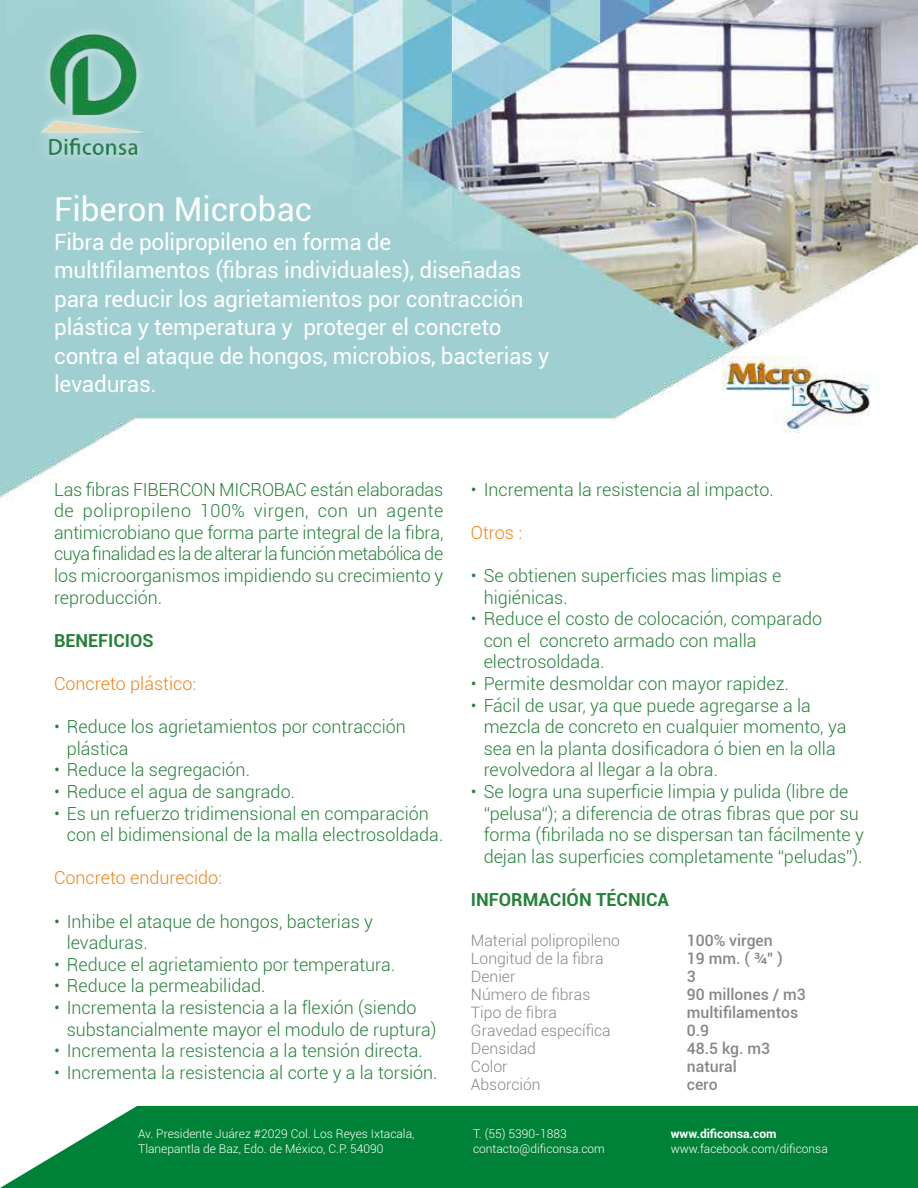
<style>
.page{position:relative;width:918px;height:1188px;background:#fff}
.page>*{position:absolute;margin:0;border:0;box-sizing:border-box;transform-origin:0 0}
.t1{font:33px "Roboto";color:#fff}
.t2{font:22.5px/28.5px "Roboto";letter-spacing:-.01em;color:#fff}
.t3{font:300 18px/21.6px "Roboto";color:#26813a}
.t4{font:300 18px "Roboto";color:#f08217}
.t5{font:700 18px "Roboto";color:#26813a}
.t6{font:300 15.75px "Roboto";color:#878787}
.t7{font:500 15.75px "Roboto";color:#878787}
.t8{font:300 12px/14.4px "Roboto";color:#fff}
.t9{font:700 12px "Roboto";color:#fff}
</style>
<div class="page">
<svg style="left:0;top:1106px;width:918px;height:82px;background:#158b48"></svg>
<img style="left:0;top:0;width:918px;height:498px">
<img style="left:34px;top:26px;width:123px;height:141px">
<h1 class="t1" style="left:54px;top:186px;width:259px">Fiberon Microbac</h1>
<p class="t2" style="left:54px;top:227px;width:497px">Fibra de polipropileno en forma de multIfilamentos (fibras individuales), diseñadas para reducir los agrietamientos por contracción plástica y temperatura y proteger el concreto contra el ataque de hongos, microbios, bacterias y levaduras.</p>
<p class="t3" style="left:54px;top:478px;width:391px;text-align:justify">Las fibras FIBERCON MICROBAC están elaboradas de polipropileno 100% virgen, con un agente antimicrobiano que forma parte integral de la fibra, cuya finalidad es la de alterar la función metabólica de los microorganismos impidiendo su crecimiento y reproducción.</p>
<p class="t5" style="left:54px;top:628px;width:101px">BENEFICIOS</p>
<p class="t4" style="left:54px;top:671px;width:144px">Concreto plástico:</p>
<p class="t3" style="left:67px;top:715px;width:341px;text-indent:-13px">• Reduce los agrietamientos por contracción plástica</p>
<p class="t3" style="left:54px;top:759px;width:197px">• Reduce la segregación.</p>
<p class="t3" style="left:54px;top:780px;width:243px">• Reduce el agua de sangrado.</p>
<p class="t3" style="left:67px;top:802px;width:378px;text-indent:-13px">• Es un refuerzo tridimensional en comparación con el bidimensional de la malla electrosoldada.</p>
<p class="t4" style="left:54px;top:865px;width:170px">Concreto endurecido:</p>
<p class="t3" style="left:67px;top:910px;width:308px;text-indent:-13px">• Inhibe el ataque de hongos, bacterias y levaduras.</p>
<p class="t3" style="left:54px;top:953px;width:343px">• Reduce el agrietamiento por temperatura.</p>
<p class="t3" style="left:54px;top:975px;width:213px">• Reduce la permeabilidad.</p>
<p class="t3" style="left:67px;top:996px;width:371px;text-indent:-13px">• Incrementa la resistencia a la flexión (siendo substancialmente mayor el modulo de ruptura)</p>
<p class="t3" style="left:54px;top:1039px;width:370px">• Incrementa la resistencia a la tensión directa.</p>
<p class="t3" style="left:54px;top:1061px;width:385px">• Incrementa la resistencia al corte y a la torsión.</p>
<p class="t3" style="left:471px;top:478px;width:304px">• Incrementa la resistencia al impacto.</p>
<p class="t4" style="left:471px;top:520px;width:53px">Otros :</p>
<p class="t3" style="left:484px;top:564px;width:299px;text-indent:-13px">• Se obtienen superficies mas limpias e higiénicas.</p>
<p class="t3" style="left:484px;top:607px;width:340px;text-indent:-13px">• Reduce el costo de colocación, comparado con el concreto armado con malla electrosoldada.</p>
<p class="t3" style="left:471px;top:672px;width:320px">• Permite desmoldar con mayor rapidez.</p>
<p class="t3" style="left:484px;top:694px;width:364px;text-indent:-13px">• Fácil de usar, ya que puede agregarse a la mezcla de concreto en cualquier momento, ya sea en la planta dosificadora ó bien en la olla revolvedora al llegar a la obra.</p>
<p class="t3" style="left:484px;top:780px;width:382px;text-indent:-13px">• Se logra una superficie limpia y pulida (libre de “pelusa“); a diferencia de otras fibras que por su forma (fibrilada no se dispersan tan fácilmente y dejan las superficies completamente “peludas”).</p>
<p class="t5" style="left:471px;top:887px;width:199px">INFORMACIÓN TÉCNICA</p>
<p class="t6" style="left:471px;top:929px;width:151px">Material polipropileno</p>
<p class="t7" style="left:687px;top:929px;width:87px">100% virgen</p>
<p class="t6" style="left:471px;top:947px;width:134px">Longitud de la fibra</p>
<p class="t7" style="left:687px;top:947px;width:97px">19 mm. ( ¾” )</p>
<p class="t6" style="left:471px;top:965px;width:46px">Denier</p>
<p class="t7" style="left:687px;top:965px;width:10px">3</p>
<p class="t6" style="left:471px;top:983px;width:121px">Número de fibras</p>
<p class="t7" style="left:687px;top:983px;width:120px">90 millones / m3</p>
<p class="t6" style="left:471px;top:1001px;width:88px">Tipo de fibra</p>
<p class="t7" style="left:687px;top:1001px;width:113px">multifilamentos</p>
<p class="t6" style="left:471px;top:1019px;width:141px">Gravedad específica</p>
<p class="t7" style="left:687px;top:1019px;width:24px">0.9</p>
<p class="t6" style="left:471px;top:1037px;width:67px">Densidad</p>
<p class="t7" style="left:687px;top:1037px;width:85px">48.5 kg. m3</p>
<p class="t6" style="left:471px;top:1055px;width:38px">Color</p>
<p class="t7" style="left:687px;top:1055px;width:51px">natural</p>
<p class="t6" style="left:471px;top:1073px;width:71px">Absorción</p>
<p class="t7" style="left:687px;top:1073px;width:32px">cero</p>
<p class="t8" style="left:138px;top:1126px;width:278px">Av. Presidente Juárez #2029 Col. Los Reyes Ixtacala,<br>Tlanepantla de Baz, Edo. de México, C.P. 54090</p>
<p class="t8" style="left:473px;top:1126px;width:133px">T. (55) 5390-1883 contacto@dificonsa.com</p>
<p class="t9" style="left:671px;top:1126px;width:107px">www.dificonsa.com</p>
<p class="t8" style="left:671px;top:1141px;width:159px">www.facebook.com/dificonsa</p>
</div>
